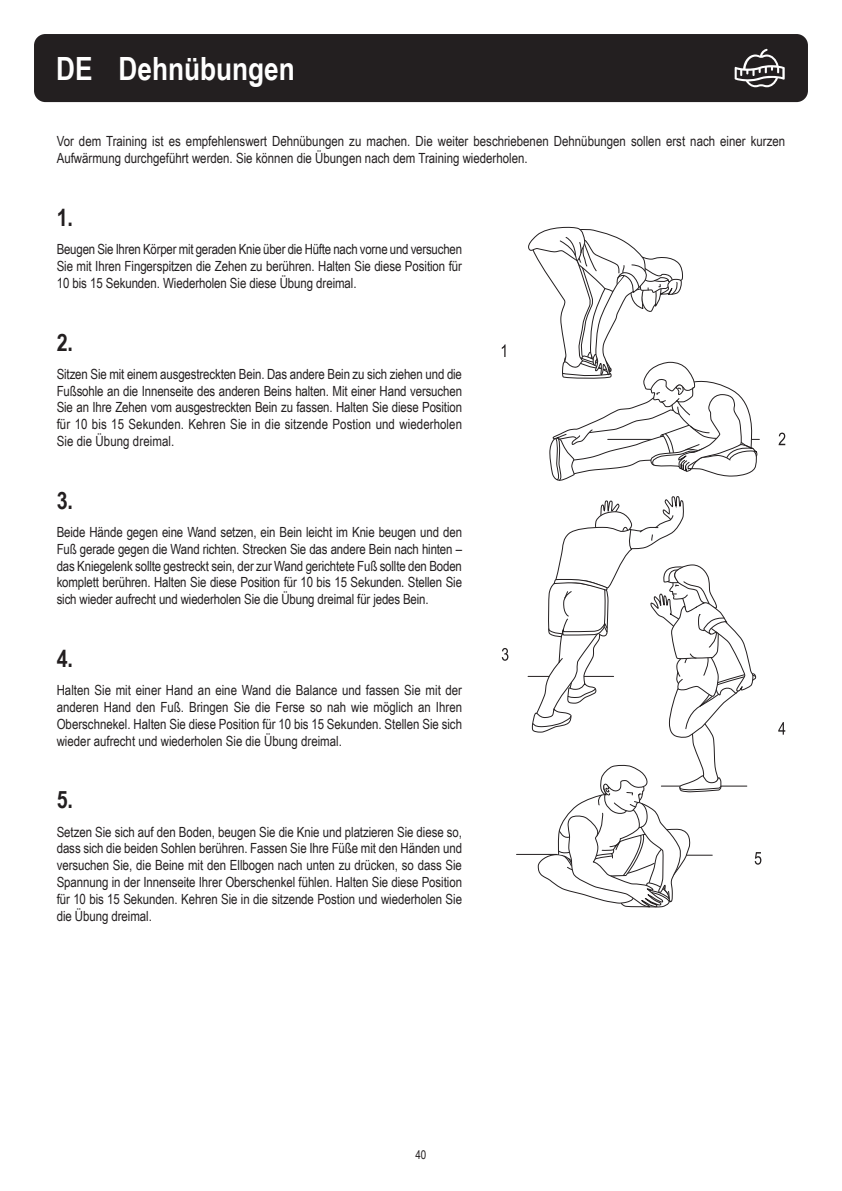
<style>
.page{position:relative;width:842px;height:1191px;background:#fff}
.page>*{position:absolute;margin:0;border:0;box-sizing:border-box;transform-origin:0 0}
.t1{font:700 32px "Arial Narrow";color:#fff}
.t2{font:700 24px "Arial Narrow";color:#231f20}
.t3{font:14px/16.8px "Arial Narrow";color:#231f20;text-align:justify}
.t4{font:12px "Arial Narrow";color:#231f20}
</style>
<div class="page">
<div style="left:34px;top:34px;width:774px;height:68px;background:#231f20;border-radius:11px"></div>
<svg style="left:735px;top:49px;width:50px;height:38px"></svg>
<hr style="left:528px;top:676px;width:86px;height:1px;background:#231f20">
<svg style="left:528px;top:226px;width:231px;height:255px"></svg>
<hr style="left:516px;top:854px;width:41px;height:1px;background:#231f20">
<svg style="left:502px;top:344px;width:3px;height:13px"></svg>
<svg style="left:778px;top:432px;width:7px;height:13px"></svg>
<svg style="left:502px;top:648px;width:6px;height:13px"></svg>
<svg style="left:778px;top:722px;width:7px;height:12px"></svg>
<svg style="left:531px;top:496px;width:230px;height:412px"></svg>
<h1 class="t1" style="left:56px;top:44px;width:240px">DE Dehnübungen</h1>
<p class="t3" style="left:57px;top:132px;width:730px">Vor dem Training ist es empfehlenswert Dehnübungen zu machen. Die weiter beschriebenen Dehnübungen sollen erst nach einer kurzen<br>Aufwärmung durchgeführt werden. Sie können die Übungen nach dem Training wiederholen.</p>
<h2 class="t2" style="left:57px;top:199px;width:18px">1.</h2>
<p class="t3" style="left:57px;top:240px;width:407px">Beugen Sie Ihren Körper mit geraden Knie über die Hüfte nach vorne und versuchen Sie mit Ihren Fingerspitzen die Zehen zu berühren. Halten Sie diese Position für 10 bis 15 Sekunden. Wiederholen Sie diese Übung dreimal.</p>
<h2 class="t2" style="left:57px;top:324px;width:18px">2.</h2>
<p class="t3" style="left:57px;top:365px;width:407px">Sitzen Sie mit einem ausgestreckten Bein. Das andere Bein zu sich ziehen und die Fußsohle an die Innenseite des anderen Beins halten. Mit einer Hand versuchen Sie an Ihre Zehen vom ausgestreckten Bein zu fassen. Halten Sie diese Position für 10 bis 15 Sekunden. Kehren Sie in die sitzende Postion und wiederholen Sie die Übung dreimal.</p>
<h2 class="t2" style="left:57px;top:482px;width:18px">3.</h2>
<p class="t3" style="left:57px;top:523px;width:407px">Beide Hände gegen eine Wand setzen, ein Bein leicht im Knie beugen und den Fuß gerade gegen die Wand richten. Strecken Sie das andere Bein nach hinten – das Kniegelenk sollte gestreckt sein, der zur Wand gerichtete Fuß sollte den Boden komplett berühren. Halten Sie diese Position für 10 bis 15 Sekunden. Stellen Sie sich wieder aufrecht und wiederholen Sie die Übung dreimal für jedes Bein.</p>
<h2 class="t2" style="left:57px;top:640px;width:18px">4.</h2>
<p class="t3" style="left:57px;top:681px;width:407px">Halten Sie mit einer Hand an eine Wand die Balance und fassen Sie mit der anderen Hand den Fuß. Bringen Sie die Ferse so nah wie möglich an Ihren Oberschnekel. Halten Sie diese Position für 10 bis 15 Sekunden. Stellen Sie sich wieder aufrecht und wiederholen Sie die Übung dreimal.</p>
<h2 class="t2" style="left:57px;top:781px;width:18px">5.</h2>
<p class="t3" style="left:57px;top:822px;width:407px">Setzen Sie sich auf den Boden, beugen Sie die Knie und platzieren Sie diese so, dass sich die beiden Sohlen berühren. Fassen Sie Ihre Füße mit den Händen und versuchen Sie, die Beine mit den Ellbogen nach unten zu drücken, so dass Sie Spannung in der Innenseite Ihrer Oberschenkel fühlen. Halten Sie diese Position für 10 bis 15 Sekunden. Kehren Sie in die sitzende Postion und wiederholen Sie die Übung dreimal.</p>
<p class="t4" style="left:415px;top:1145px;width:12px">40</p>
</div>
